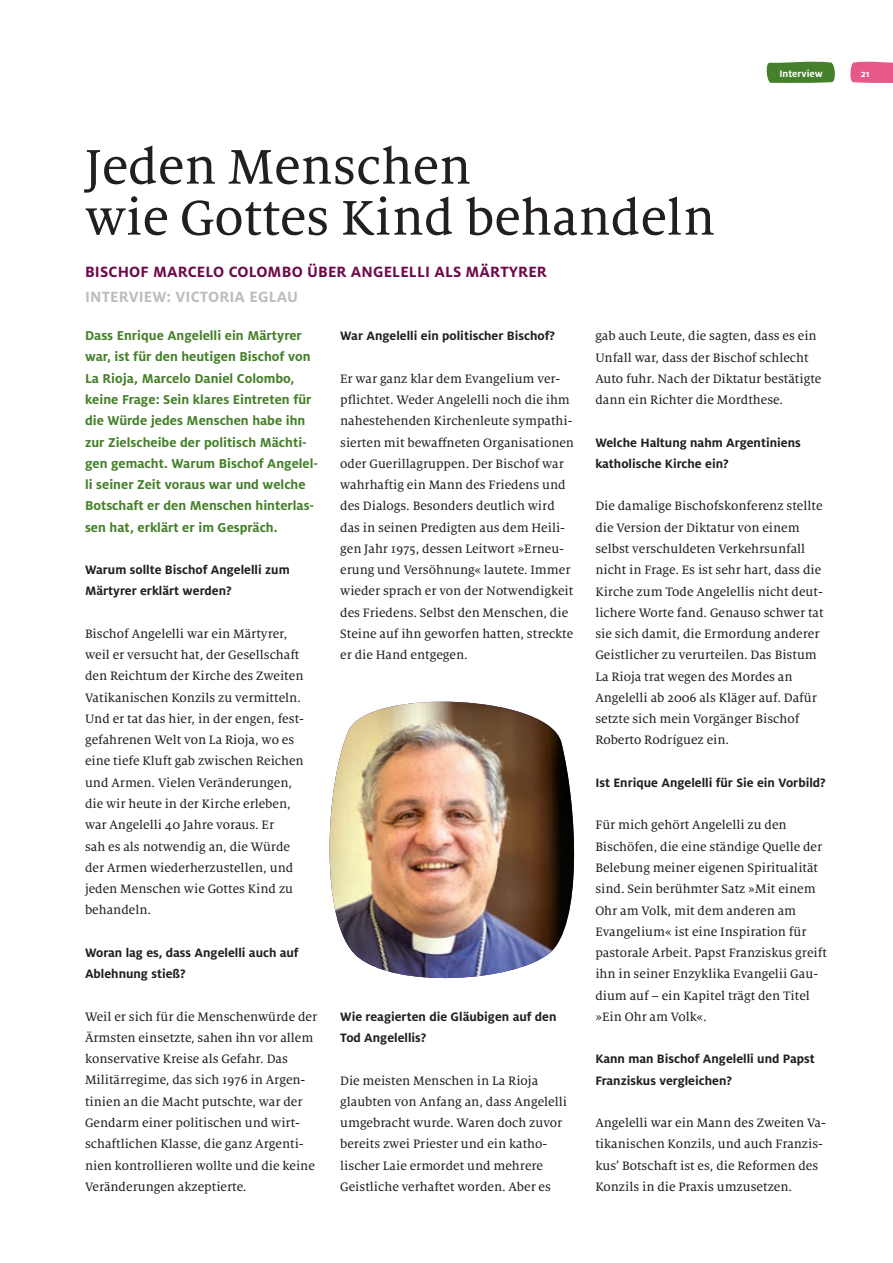
<style>
.page{position:relative;width:893px;height:1263px;background:#fff}
.page>*{position:absolute;margin:0;border:0;box-sizing:border-box;transform-origin:0 0}
.t1{font:54px/51px "Milo Serif OT Text";color:#231f20}
.t2{font:700 16.5px "Milo OT";letter-spacing:.01em;color:#6e094a}
.t3{font:700 16.5px "Milo OT";letter-spacing:.01em;color:#bcbdc0}
.t4{font:700 14.25px/21.3px "Milo OT";color:#45802a}
.t5{font:13.5px/21.3px "Milo Serif OT Text";color:#231f20}
.t6{font:700 13.5px/21.3px "Milo OT";color:#231f20}
.t7{font:700 10.5px "Milo OT";color:#fff}
</style>
<div class="page">
<svg style="left:850px;top:61px;width:43px;height:22px"></svg>
<svg style="left:766px;top:61px;width:69px;height:22px;background:#578c3f"></svg>
<img style="left:330px;top:702px;width:244px;height:277px">
<h1 class="t1" style="left:85px;top:143px;width:632px">Jeden Menschen<br>wie Gottes Kind behandeln</h1>
<p class="t2" style="left:85px;top:263px;width:463px">BISCHOF MARCELO COLOMBO ÜBER ANGELELLI ALS MÄRTYRER</p>
<p class="t3" style="left:85px;top:287px;width:214px">INTERVIEW: VICTORIA EGLAU</p>
<p class="t7" style="left:779px;top:67px;width:45px">Interview</p>
<p class="t7" style="left:861px;top:67px;width:10px">21</p>
<p class="t4" style="left:85px;top:325px;width:235px">Dass Enrique Angelelli ein Märtyrer war, ist für den heutigen Bischof von La Rioja, Marcelo Daniel Colombo, keine Frage: Sein klares Eintreten für die Würde jedes Menschen habe ihn zur Zielscheibe der politisch Mächti&shy;gen gemacht. Warum Bischof Angelel&shy;li seiner Zeit voraus war und welche Botschaft er den Menschen hinterlas&shy;sen hat, erklärt er im Gespräch.</p>
<p class="t6" style="left:85px;top:559px;width:206px">Warum sollte Bischof Angelelli zum<br>Märtyrer erklärt werden?</p>
<p class="t5" style="left:85px;top:623px;width:220px">Bischof Angelelli war ein Märtyrer, weil er versucht hat, der Gesellschaft den Reichtum der Kirche des Zweiten Vatikanischen Konzils zu vermitteln.<br>Und er tat das hier, in der engen, fest&shy;gefahrenen Welt von La Rioja, wo es eine tiefe Kluft gab zwischen Reichen und Armen. Vielen Veränderungen, die wir heute in der Kirche erleben, war Angelelli 40 Jahre voraus. Er<br>sah es als notwendig an, die Würde der Armen wiederherzustellen, und jeden Menschen wie Gottes Kind zu behandeln.</p>
<p class="t6" style="left:85px;top:942px;width:215px">Woran lag es, dass Angelelli auch auf<br>Ablehnung stieß?</p>
<p class="t5" style="left:85px;top:1006px;width:234px">Weil er sich für die Menschenwürde der Ärmsten einsetzte, sahen ihn vor allem konservative Kreise als Gefahr. Das Militärregime, das sich 1976 in Argen&shy;tinien an die Macht putschte, war der Gendarm einer politischen und wirt&shy;schaftlichen Klasse, die ganz Argenti&shy;nien kontrollieren wollte und die keine Veränderungen akzeptierte.</p>
<p class="t6" style="left:340px;top:325px;width:216px">War Angelelli ein politischer Bischof?</p>
<p class="t5" style="left:340px;top:368px;width:235px">Er war ganz klar dem Evangelium ver&shy;pflichtet. Weder Angelelli noch die ihm nahestehenden Kirchenleute sympathi&shy;sierten mit bewaffneten Organisationen oder Guerillagruppen. Der Bischof war wahrhaftig ein Mann des Friedens und des Dialogs. Besonders deutlich wird das in seinen Predigten aus dem Heili&shy;gen Jahr 1975, dessen Leitwort »Erneu&shy;erung und Versöhnung« lautete. Immer wieder sprach er von der Notwendigkeit des Friedens. Selbst den Menschen, die Steine auf ihn geworfen hatten, streckte er die Hand entgegen.</p>
<p class="t6" style="left:340px;top:1006px;width:218px">Wie reagierten die Gläubigen auf den<br>Tod Angelellis?</p>
<p class="t5" style="left:340px;top:1070px;width:228px">Die meisten Menschen in La Rioja glaubten von Anfang an, dass Angelelli umgebracht wurde. Waren doch zuvor bereits zwei Priester und ein katho&shy;lischer Laie ermordet und mehrere Geistliche verhaftet worden. Aber es</p>
<p class="t5" style="left:595px;top:326px;width:228px">gab auch Leute, die sagten, dass es ein Unfall war, dass der Bischof schlecht Auto fuhr. Nach der Diktatur bestätigte dann ein Richter die Mordthese.</p>
<p class="t6" style="left:595px;top:432px;width:207px">Welche Haltung nahm Argentiniens katholische Kirche ein?</p>
<p class="t5" style="left:595px;top:496px;width:230px">Die damalige Bischofskonferenz stellte die Version der Diktatur von einem selbst verschuldeten Verkehrsunfall nicht in Frage. Es ist sehr hart, dass die Kirche zum Tode Angelellis nicht deut&shy;lichere Worte fand. Genauso schwer tat sie sich damit, die Ermordung anderer Geistlicher zu verurteilen. Das Bistum La Rioja trat wegen des Mordes an Angelelli ab 2006 als Kläger auf. Dafür setzte sich mein Vorgänger Bischof Roberto Rodríguez ein.</p>
<p class="t6" style="left:595px;top:772px;width:232px">Ist Enrique Angelelli für Sie ein Vorbild?</p>
<p class="t5" style="left:595px;top:815px;width:233px">Für mich gehört Angelelli zu den Bischöfen, die eine ständige Quelle der Belebung meiner eigenen Spiritualität sind. Sein berühmter Satz »Mit einem Ohr am Volk, mit dem anderen am Evangelium« ist eine Inspiration für pastorale Arbeit. Papst Franziskus greift ihn in seiner Enzyklika Evangelii Gau&shy;dium auf – ein Kapitel trägt den Titel »Ein Ohr am Volk«.</p>
<p class="t6" style="left:595px;top:1048px;width:221px">Kann man Bischof Angelelli und Papst<br>Franziskus vergleichen?</p>
<p class="t5" style="left:595px;top:1112px;width:232px">Angelelli war ein Mann des Zweiten Va&shy;tikanischen Konzils, und auch Franzis&shy;kus’ Botschaft ist es, die Reformen des Konzils in die Praxis umzusetzen.</p>
</div>
